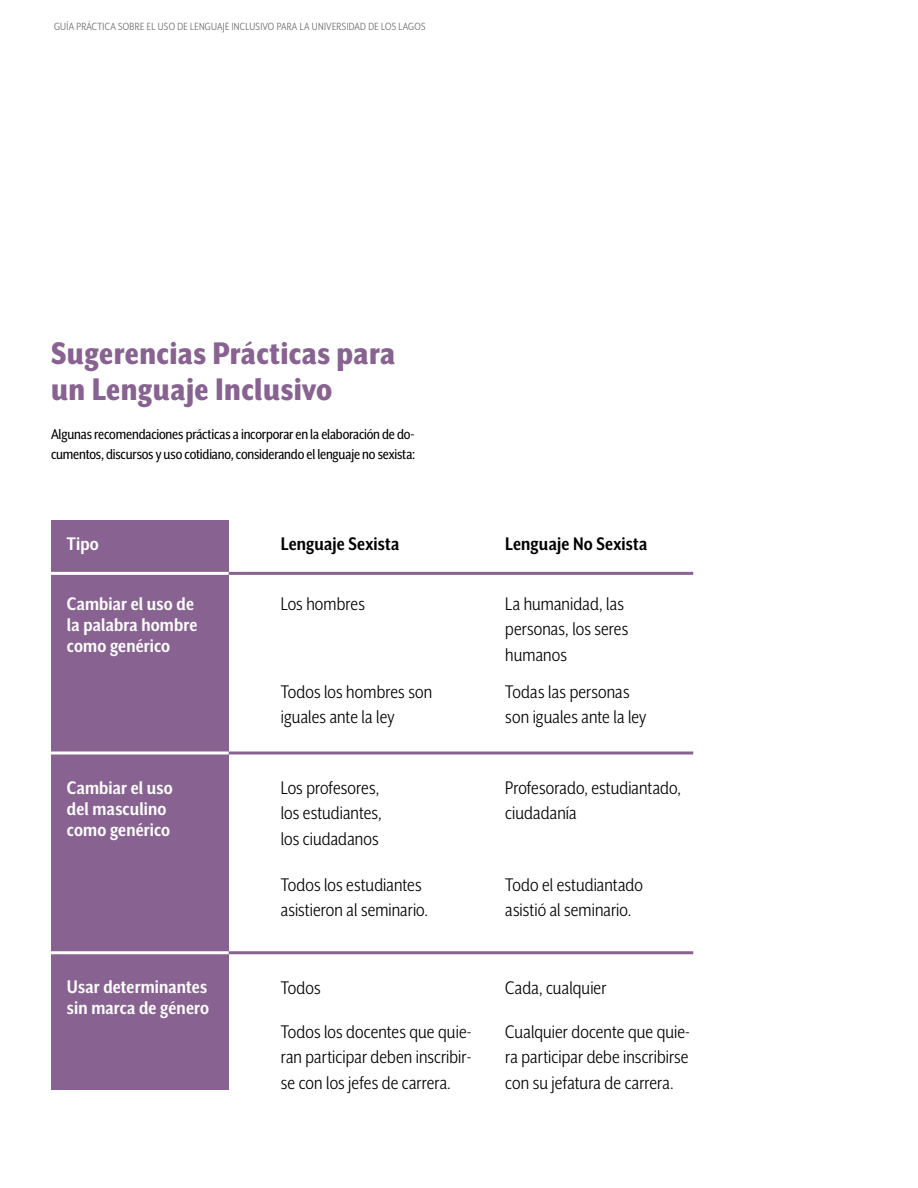
<style>
.page{position:relative;width:918px;height:1188px;background:#fff}
.page>*{position:absolute;margin:0;border:0;box-sizing:border-box;transform-origin:0 0}
.t1{font:800 36px/36px "Mr Eaves XL San Nar OT";letter-spacing:.01em;color:#886291}
.t2{font:21px/25.2px "Mr Eaves XL San Nar OT";letter-spacing:.005em;color:#000}
.t3{font:700 21px/21px "Mr Eaves XL San Nar OT";letter-spacing:.005em;color:#fff}
.t4{font:700 21px "Mr Eaves XL San Nar OT";letter-spacing:.01em;color:#000}
.t5{font:16.5px/19.5px "Mr Eaves XL San Nar OT";letter-spacing:-.015em;color:#000}
.t6{font:12px "Mr Eaves XL San Nar OT";letter-spacing:.025em;color:#666767}
</style>
<div class="page">
<div style="left:51px;top:520px;width:178px;height:570px;background:#886291"></div>
<hr style="left:229px;top:572px;width:464px;height:3px;background:#886291">
<hr style="left:229px;top:752px;width:464px;height:2px;background:#886291">
<hr style="left:229px;top:951px;width:464px;height:3px;background:#886291">
<hr style="left:51px;top:951px;width:178px;height:3px;background:#fff">
<hr style="left:51px;top:752px;width:178px;height:2px;background:#fff">
<hr style="left:51px;top:572px;width:178px;height:3px;background:#fff">
<p class="t6" style="left:54px;top:20px;width:373px">GUÍA PRÁCTICA SOBRE EL USO DE LENGUAJE INCLUSIVO PARA LA UNIVERSIDAD DE LOS LAGOS</p>
<h1 class="t1" style="left:51px;top:335px;width:346px">Sugerencias Prácticas para un Lenguaje Inclusivo</h1>
<p class="t5" style="left:51px;top:424px;width:366px">Algunas recomendaciones prácticas a incorporar en la elaboración de do&shy;cumentos, discursos y uso cotidiano, considerando el lenguaje no sexista:</p>
<p class="t3" style="left:67px;top:533px;width:33px">Tipo</p>
<p class="t3" style="left:67px;top:593px;width:132px">Cambiar el uso de la palabra hombre como genérico</p>
<p class="t3" style="left:67px;top:777px;width:107px">Cambiar el uso del masculino como genérico</p>
<p class="t3" style="left:67px;top:976px;width:144px">Usar determinantes sin marca de género</p>
<p class="t4" style="left:281px;top:532px;width:120px">Lenguaje Sexista</p>
<p class="t4" style="left:505px;top:532px;width:144px">Lenguaje No Sexista</p>
<p class="t2" style="left:281px;top:591px;width:86px">Los hombres</p>
<p class="t2" style="left:281px;top:678px;width:153px">Todos los hombres son iguales ante la ley</p>
<p class="t2" style="left:505px;top:591px;width:124px">La humanidad, las personas, los seres humanos</p>
<p class="t2" style="left:505px;top:678px;width:143px">Todas las personas son iguales ante la ley</p>
<p class="t2" style="left:281px;top:775px;width:103px">Los profesores, los estudiantes, los ciudadanos</p>
<p class="t2" style="left:505px;top:775px;width:177px">Profesorado, estudiantado, ciudadanía</p>
<p class="t2" style="left:281px;top:872px;width:149px">Todos los estudiantes asistieron al seminario.</p>
<p class="t2" style="left:505px;top:872px;width:139px">Todo el estudiantado asistió al seminario.</p>
<p class="t2" style="left:281px;top:965px;width:192px;line-height:44.2px">Todos<br>Todos los docentes que quie-</p>
<p class="t2" style="left:281px;top:1044px;width:192px">ran participar deben inscribir&shy;se con los jefes de carrera.</p>
<p class="t2" style="left:505px;top:965px;width:186px;line-height:44.2px">Cada, cualquier<br>Cualquier docente que quie-</p>
<p class="t2" style="left:505px;top:1044px;width:185px">ra participar debe inscribirse con su jefatura de carrera.</p>
</div>
